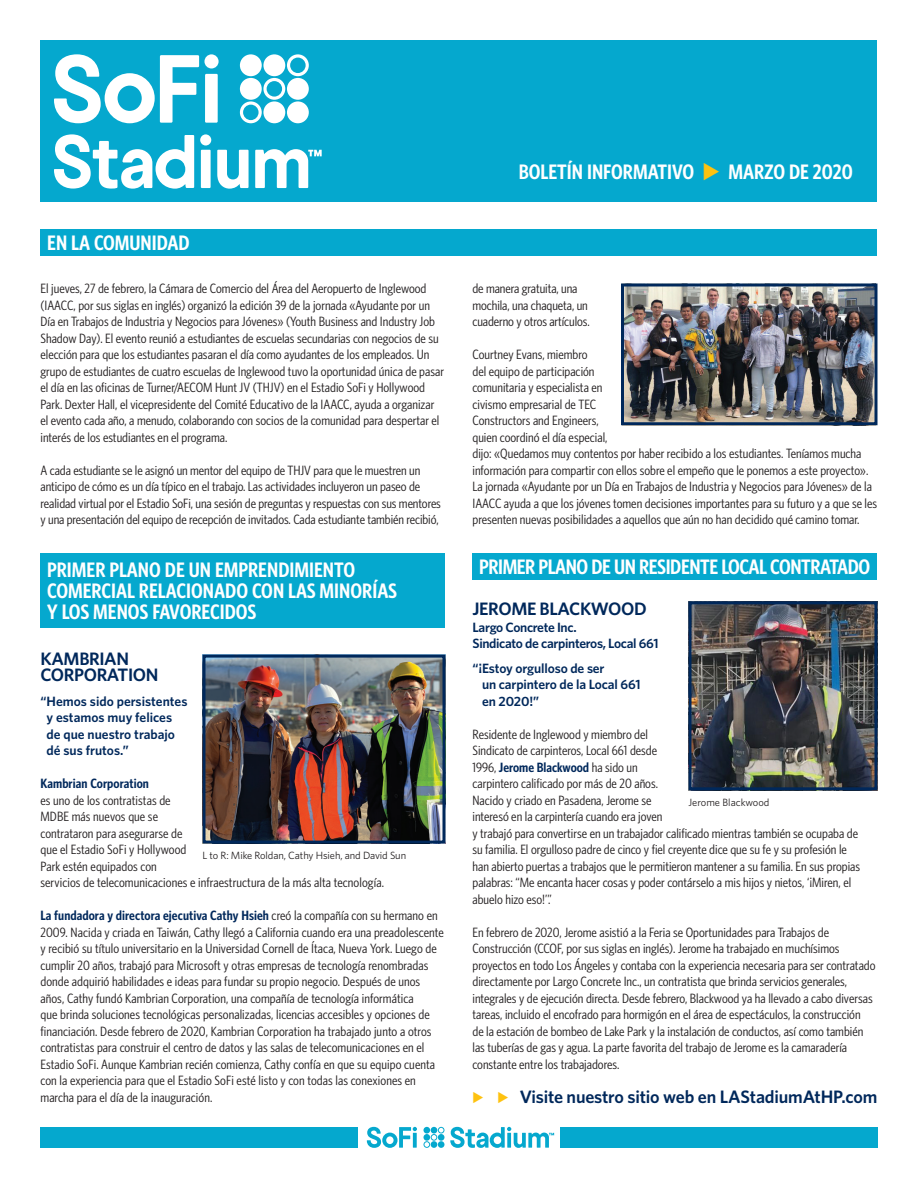
<style>
.page{position:relative;width:918px;height:1188px;background:#fff}
.page>*{position:absolute;margin:0;border:0;box-sizing:border-box;transform-origin:0 0}
.BlueBarHeads-Wht-Spa{font:600 21px/21px "Whitney Condensed";color:#fff}
.BlueBarHeads-Wht-Spa-2{font:600 21px "Whitney Condensed";letter-spacing:-.02em;color:#fff}
.BodyCopy-Whitney-NoI{font:600 21px "Whitney Condensed";color:#fff}
.Heads-StadiumGray{font:600 18px "Whitney";letter-spacing:-.01em;color:#00285b}
.Quotation-StadiumBlu{font:600 18px/16.5px "Whitney";letter-spacing:-.02em;color:#00285b}
.SubHeads-StadiumBlue{font:600 18px "Whitney";letter-spacing:-.02em;color:#00285b}
.BodyCopy-Whitney-NoI-2{font:13.5px/16.5px "Whitney Condensed";color:#231f20;scale:1.05 1}
.SubHeads-StadiumBlue-2{font:600 13.5px/16.5px "Whitney";letter-spacing:-.025em;color:#00285b}
.BodyCopy-Whitney-NoI-3{font:600 13.5px/16.5px "Whitney";color:#00285b}
.Captions-Whitney{font:10.5px "Whitney";letter-spacing:-.01em;color:#231f20}
.s1{color:#fec210}
.s2{font-weight:600;color:#00285b}
</style>
<div class="page">
<div style="left:40px;top:40px;width:838px;height:162px;background:#05a8ce"></div>
<div style="left:40px;top:230px;width:838px;height:26px;background:#05a8ce"></div>
<div style="left:560px;top:1127px;width:318px;height:21px;background:#05a8ce"></div>
<div style="left:40px;top:1127px;width:318px;height:21px;background:#05a8ce"></div>
<svg style="left:205px;top:74px;width:13px;height:49px"></svg>
<svg style="left:54px;top:54px;width:145px;height:69px"></svg>
<div style="left:204px;top:54px;width:15px;height:14px;background:#fff;border-radius:50%"></div>
<svg style="left:240px;top:54px;width:69px;height:69px"></svg>
<div style="left:201px;top:150px;width:10px;height:38px;background:#fff"></div>
<svg style="left:217px;top:150px;width:32px;height:39px"></svg>
<div style="left:200px;top:134px;width:11px;height:12px;background:#fff;border-radius:50%"></div>
<svg style="left:54px;top:134px;width:140px;height:55px"></svg>
<svg style="left:255px;top:149px;width:67px;height:39px"></svg>
<svg style="left:367px;top:1127px;width:50px;height:21px"></svg>
<svg style="left:423px;top:1127px;width:21px;height:21px"></svg>
<svg style="left:450px;top:1127px;width:104px;height:21px"></svg>
<div style="left:472px;top:554px;width:406px;height:26px;background:#05a8ce"></div>
<div style="left:40px;top:554px;width:406px;height:74px;background:#05a8ce"></div>
<img style="left:625px;top:288px;width:249px;height:133px">
<div style="left:621px;top:284px;width:257px;height:141px;border:3px solid #00285b"></div>
<img style="left:692px;top:605px;width:182px;height:181px">
<div style="left:688px;top:601px;width:190px;height:189px;border:3px solid #00285b"></div>
<img style="left:206px;top:659px;width:236px;height:181px">
<div style="left:202px;top:655px;width:244px;height:189px;border:3px solid #00285b"></div>
<p class="BlueBarHeads-Wht-Spa" style="left:47px;top:232px;width:144px">EN LA COMUNIDAD</p>
<p class="BodyCopy-Whitney-NoI-2" style="left:40px;top:280px;width:386px">El jueves, 27 de febrero, la Cámara de Comercio del Área del Aeropuerto de Inglewood (IAACC, por sus siglas en inglés) organizó la edición 39 de la jornada «Ayudante por un Día en Trabajos de Industria y Negocios para Jóvenes» (Youth Business and Industry Job Shadow Day). El evento reunió a estudiantes de escuelas secundarias con negocios de su elección para que los estudiantes pasaran el día como ayudantes de los empleados. Un grupo de estudiantes de cuatro escuelas de Inglewood tuvo la oportunidad única de pasar el día en las oficinas de Turner/AECOM Hunt JV (THJV) en el Estadio SoFi y Hollywood Park. Dexter Hall, el vicepresidente del Comité Educativo de la IAACC, ayuda a organizar el evento cada año, a menudo, colaborando con socios de la comunidad para despertar el interés de los estudiantes en el programa.</p>
<p class="BodyCopy-Whitney-NoI-2" style="left:40px;top:462px;width:383px">A cada estudiante se le asignó un mentor del equipo de THJV para que le muestren un anticipo de cómo es un día típico en el trabajo. Las actividades incluyeron un paseo de realidad virtual por el Estadio SoFi, una sesión de preguntas y respuestas con sus mentores y una presentación del equipo de recepción de invitados. Cada estudiante también recibió,</p>
<p class="BodyCopy-Whitney-NoI" style="left:519px;top:159px;width:336px">BOLETÍN INFORMATIVO <span class="s1">◆</span> MARZO DE 2020</p>
<p class="BodyCopy-Whitney-NoI-2" style="left:472px;top:280px;width:113px">de manera gratuita, una mochila, una chaqueta, un cuaderno y otros artículos.</p>
<p class="BodyCopy-Whitney-NoI-2" style="left:472px;top:346px;width:387px">Courtney Evans, miembro<br>del equipo de participación<br>comunitaria y especialista en<br>civismo empresarial de TEC<br>Constructors and Engineers,<br>quien coordinó el día especial,<br>dijo: «Quedamos muy contentos por haber recibido a los estudiantes. Teníamos mucha información para compartir con ellos sobre el empeño que le ponemos a este proyecto».<br>La jornada «Ayudante por un Día en Trabajos de Industria y Negocios para Jóvenes» de la IAACC ayuda a que los jóvenes tomen decisiones importantes para su futuro y a que se les presenten nuevas posibilidades a aquellos que aún no han decidido qué camino tomar.</p>
<p class="BlueBarHeads-Wht-Spa" style="left:47px;top:558px;width:309px">PRIMER PLANO DE UN EMPRENDIMIENTO</p>
<p class="BlueBarHeads-Wht-Spa-2" style="left:479px;top:554px;width:393px">PRIMER PLANO DE UN RESIDENTE LOCAL CONTRATADO</p>
<p class="BlueBarHeads-Wht-Spa" style="left:47px;top:579px;width:351px">COMERCIAL RELACIONADO CON LAS MINORÍAS<br>Y LOS MENOS FAVORECIDOS</p>
<p class="SubHeads-StadiumBlue" style="left:472px;top:598px;width:176px">JEROME BLACKWOOD</p>
<p class="SubHeads-StadiumBlue-2" style="left:472px;top:618px;width:188px">Largo Concrete Inc.<br>Sindicato de carpinteros, Local 661</p>
<p class="SubHeads-StadiumBlue-2" style="left:482px;top:659px;width:160px;text-indent:-10px">“¡Estoy orgulloso de ser<br>un carpintero de la Local 661 en 2020!”</p>
<p class="BodyCopy-Whitney-NoI-2" style="left:472px;top:726px;width:371px">Residente de Inglewood y miembro del<br>Sindicato de carpinteros, Local 661 desde<br>1996, <span class="s2">Jerome Blackwood</span> ha sido un<br>carpintero calificado por más de 20 años.<br>Nacido y criado en Pasadena, Jerome se<br>interesó en la carpintería cuando era joven<br>y trabajó para convertirse en un trabajador calificado mientras también se ocupaba de su familia. El orgulloso padre de cinco y fiel creyente dice que su fe y su profesión le han abierto puertas a trabajos que le permitieron mantener a su familia. En sus propias palabras: “Me encanta hacer cosas y poder contárselo a mis hijos y nietos, ‘¡Miren, el abuelo hizo eso!’”.</p>
<p class="BodyCopy-Whitney-NoI-2" style="left:472px;top:924px;width:385px">En febrero de 2020, Jerome asistió a la Feria se Oportunidades para Trabajos de Construcción (CCOF, por sus siglas en inglés). Jerome ha trabajado en muchísimos proyectos en todo Los Ángeles y contaba con la experiencia necesaria para ser contratado directamente por Largo Concrete Inc., un contratista que brinda servicios generales, integrales y de ejecución directa. Desde febrero, Blackwood ya ha llevado a cabo diversas tareas, incluido el encofrado para hormigón en el área de espectáculos, la construcción<br>de la estación de bombeo de Lake Park y la instalación de conductos, así como también las tuberías de gas y agua. La parte favorita del trabajo de Jerome es la camaradería constante entre los trabajadores.</p>
<p class="Quotation-StadiumBlu" style="left:40px;top:649px;width:120px">KAMBRIAN<br>CORPORATION</p>
<p class="BodyCopy-Whitney-NoI-3" style="left:47px;top:692px;width:142px;text-indent:-6px">“Hemos sido persistentes y estamos muy felices de que nuestro trabajo dé sus frutos.”</p>
<p class="BodyCopy-Whitney-NoI-2" style="left:40px;top:775px;width:329px"><span class="s2">Kambrian Corporation<br></span>es uno de los contratistas de<br>MDBE más nuevos que se<br>contrataron para asegurarse de<br>que el Estadio SoFi y Hollywood<br>Park estén equipados con<br>servicios de telecomunicaciones e infraestructura de la más alta tecnología.</p>
<p class="BodyCopy-Whitney-NoI-2" style="left:40px;top:907px;width:386px"><span class="s2">La fundadora y directora ejecutiva Cathy Hsieh</span> creó la compañía con su hermano en 2009. Nacida y criada en Taiwán, Cathy llegó a California cuando era una preadolescente y recibió su título universitario en la Universidad Cornell de Ítaca, Nueva York. Luego de cumplir 20 años, trabajó para Microsoft y otras empresas de tecnología renombradas donde adquirió habilidades e ideas para fundar su propio negocio. Después de unos años, Cathy fundó Kambrian Corporation, una compañía de tecnología informática<br>que brinda soluciones tecnológicas personalizadas, licencias accesibles y opciones de financiación. Desde febrero de 2020, Kambrian Corporation ha trabajado junto a otros contratistas para construir el centro de datos y las salas de telecomunicaciones en el Estadio SoFi. Aunque Kambrian recién comienza, Cathy confía en que su equipo cuenta con la experiencia para que el Estadio SoFi esté listo y con todas las conexiones en marcha para el día de la inauguración.</p>
<p class="Captions-Whitney" style="left:688px;top:796px;width:83px">Jerome Blackwood</p>
<p class="Captions-Whitney" style="left:202px;top:849px;width:205px">L to R: Mike Roldan, Cathy Hsieh, and David Sun</p>
<p class="Heads-StadiumGray" style="left:520px;top:1085px;width:359px">Visite nuestro sitio web en LAStadiumAtHP.com</p>
</div>
